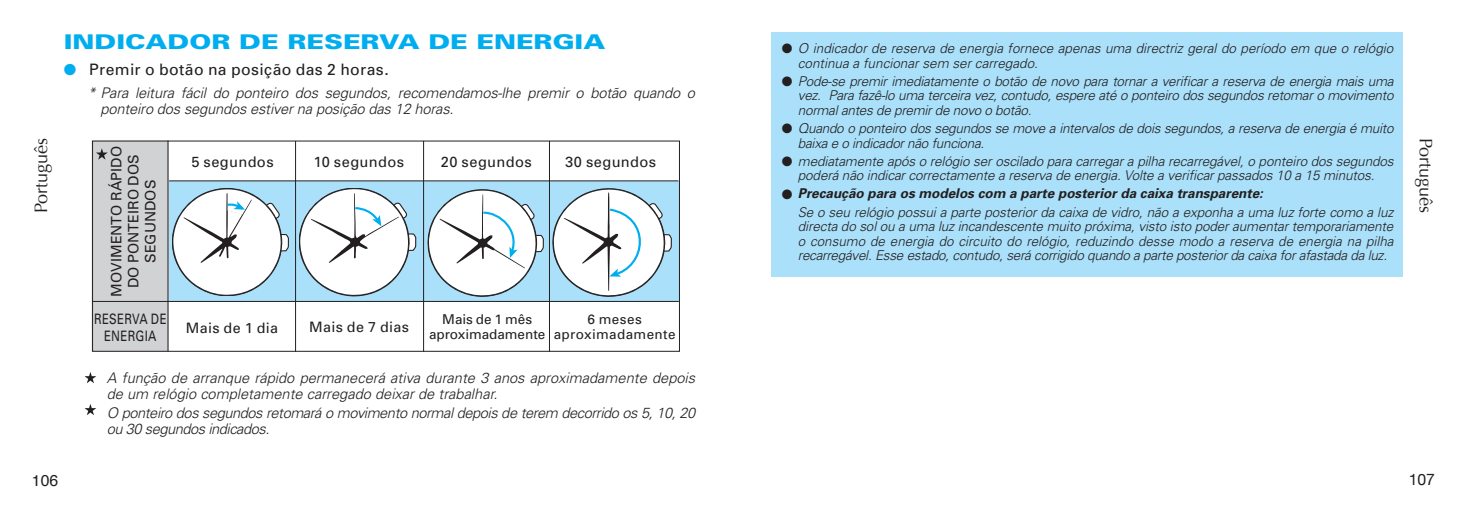
<style>
.page{position:relative;width:1467px;height:511px;background:#fff}
.page>*{position:absolute;margin:0;border:0;box-sizing:border-box;transform-origin:0 0}
.t1{font:900 20.25px "Univers";color:#00aeef;scale:1.3 1}
.t2{font:18px "Optima";color:#231f20}
.t3{font:15.75px "Univers";letter-spacing:.025em;color:#231f20}
.t4{font:15.75px "Helvetica";color:#231f20}
.t5{font:15.75px "Helvetica Neue";color:#231f20}
.t6{font:italic 300 14.62px/15.8px "Univers";letter-spacing:-.01em;color:#231f20}
.t7{font:italic 300 14.62px/15.8px "Univers";letter-spacing:-.03em;color:#231f20}
.t8{font:14.62px "Univers";letter-spacing:.025em;color:#231f20}
.t9{font:14.4px/16.9px "Univers";letter-spacing:.015em;color:#231f20;text-align:center}
.t10{font:14.4px/17.6px "Univers";letter-spacing:.015em;color:#231f20;text-align:center;scale:.8 1}
.t11{font:italic 300 13.5px/14.6px "Univers";letter-spacing:-.01em;color:#231f20}
.t12{font:13.5px/15.8px "Univers";letter-spacing:.005em;color:#231f20;text-align:center}
.t13{font:13.5px "Univers";letter-spacing:.025em;color:#231f20}
.s1{color:#00aeef}
.s2{font-weight:700}
</style>
<div class="page">
<div style="left:92px;top:140px;width:77px;height:211px;background:#d1d2d4;border:2px solid #d1d2d4"></div>
<div style="left:169px;top:181px;width:510px;height:120px;background:#aae0f9"></div>
<hr style="left:295px;top:141px;width:1px;height:210px;background:#231f20">
<hr style="left:423px;top:141px;width:1px;height:210px;background:#231f20">
<hr style="left:549px;top:141px;width:1px;height:210px;background:#231f20">
<hr style="left:169px;top:180px;width:509px;height:1px;background:#231f20">
<svg style="left:172px;top:188px;width:117px;height:107px"></svg>
<svg style="left:299px;top:188px;width:117px;height:108px"></svg>
<svg style="left:428px;top:189px;width:116px;height:107px"></svg>
<hr style="left:92px;top:301px;width:587px;height:1px;background:#231f20">
<svg style="left:553px;top:188px;width:119px;height:108px"></svg>
<hr style="left:168px;top:140px;width:1px;height:211px;background:#231f20">
<svg style="left:96px;top:148px;width:12px;height:11px"></svg>
<svg style="left:85px;top:372px;width:11px;height:11px"></svg>
<svg style="left:85px;top:404px;width:11px;height:11px"></svg>
<div style="left:772px;top:32px;width:631px;height:244px;background:#aae0f9"></div>
<h1 class="t1" style="left:64px;top:29px;width:418px">INDICADOR DE RESERVA DE ENERGIA</h1>
<p class="t3" style="left:64px;top:60px;width:326px"><span class="s1">●</span> Premir o botão na posição das 2 horas.</p>
<p class="t11" style="left:798px;top:41px;width:597px;text-indent:-16px">● O indicador de reserva de energia fornece apenas uma directriz geral do período em que o relógio continua a funcionar sem ser carregado.</p>
<p class="t11" style="left:798px;top:74px;width:597px;text-align:justify;text-indent:-16px">● Pode-se premir imediatamente o botão de novo para tornar a verificar a reserva de energia mais uma vez. Para fazê-lo uma terceira vez, contudo, espere até o ponteiro dos segundos retomar o movimento normal antes de premir de novo o botão.</p>
<p class="t11" style="left:798px;top:121px;width:597px;text-indent:-16px">● Quando o ponteiro dos segundos se move a intervalos de dois segundos, a reserva de energia é muito baixa e o indicador não funciona.</p>
<p class="t11" style="left:782px;top:153px;width:613px;text-align:center">● mediatamente após o relógio ser oscilado para carregar a pilha recarregável, o ponteiro dos segundos poderá não indicar correctamente a reserva de energia. Volte a verificar passados 10 a 15 minutos.</p>
<p class="t11" style="left:798px;top:184px;width:597px;line-height:18px;text-indent:-16px">● <span class="s2">Precaução para os modelos com a parte posterior da caixa transparente:<br></span>Se o seu relógio possui a parte posterior da caixa de vidro, não a exponha a uma luz forte como a luz</p>
<p class="t11" style="left:798px;top:219px;width:597px;text-align:justify">directa do sol ou a uma luz incandescente muito próxima, visto isto poder aumentar temporariamente o consumo de energia do circuito do relógio, reduzindo desse modo a reserva de energia na pilha recarregável. Esse estado, contudo, será corrigido quando a parte posterior da caixa for afastada da luz.</p>
<p class="t6" style="left:101px;top:85px;width:596px;text-indent:-13px">* Para leitura fácil do ponteiro dos segundos, recomendamos-lhe premir o botão quando o ponteiro dos segundos estiver na posição das 12 horas.</p>
<h2 class="t2" style="left:31px;top:213px;width:77px;rotate:-90deg">Português</h2>
<h2 class="t2" style="left:1436px;top:138px;width:77px;rotate:90deg">Português</h2>
<p class="t9" style="left:108px;top:296px;width:152px;rotate:-90deg">MOVIMENTO RÁPIDO<br>DO PONTEIRO DOS<br>SEGUNDOS</p>
<p class="t10" style="left:94px;top:309px;width:92px">RESERVA DE<br>ENERGIA</p>
<p class="t9" style="left:309px;top:318px;width:101px">Mais de 7 dias</p>
<p class="t12" style="left:429px;top:311px;width:118px">Mais de 1 mês aproximadamente</p>
<p class="t12" style="left:587px;top:311px;width:56px">6 meses</p>
<p class="t8" style="left:191px;top:153px;width:84px">5 segundos</p>
<p class="t8" style="left:314px;top:153px;width:92px">10 segundos</p>
<p class="t8" style="left:441px;top:153px;width:92px">20 segundos</p>
<p class="t8" style="left:565px;top:153px;width:93px">30 segundos</p>
<p class="t9" style="left:186px;top:319px;width:94px">Mais de 1 dia</p>
<p class="t13" style="left:554px;top:326px;width:123px">aproximadamente</p>
<p class="t6" style="left:107px;top:369px;width:590px">A função de arranque rápido permanecerá ativa durante 3 anos aproximadamente depois de um relógio completamente carregado deixar de trabalhar.</p>
<p class="t7" style="left:107px;top:404px;width:590px">O ponteiro dos segundos retomará o movimento normal depois de terem decorrido os 5, 10, 20 ou 30 segundos indicados.</p>
<p class="t4" style="left:32px;top:467px;width:28px">106</p>
<p class="t5" style="left:1409px;top:469px;width:28px">107</p>
</div>
